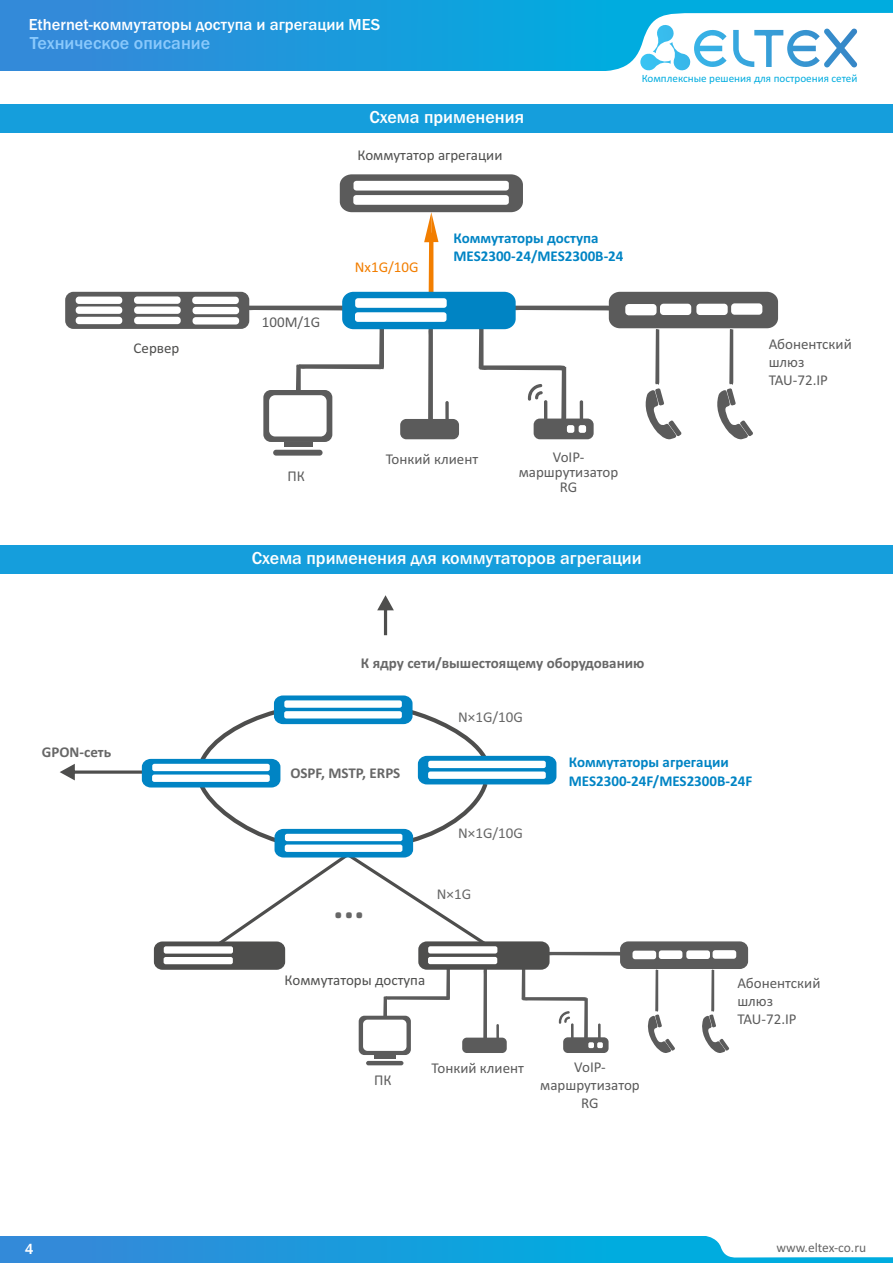
<style>
.page{position:relative;width:893px;height:1263px;background:#fff}
.page>*{position:absolute;margin:0;border:0;box-sizing:border-box;transform-origin:0 0}
.t1{font:700 39.45px "Calibri";color:#676767}
.t2{font:500 18px "Franklin Gothic";color:#fff}
.t3{font:500 18px "Franklin Gothic";color:#8ac9fc}
.t4{font:500 16.5px "Franklin Gothic";color:#fff}
.t5{font:15px/18.3px "Calibri";color:#5b5b5b;text-align:center}
.t6{font:700 15px/18.3px "Calibri";color:#0084c4}
.t7{font:700 15px "Calibri";color:#676767}
.t8{font:15px "Calibri";color:#4e4e4d}
.t9{font:15px "Calibri";color:#676767}
.t10{font:15px "Calibri";color:#f27e00}
.t11{font:500 15px "Franklin Gothic";color:#fff}
.t12{font:13.5px "Calibri";color:#666}
.t13{font:11.1px "Calibri";color:#00acdf}
</style>
<div class="page">
<div style="left:0;top:0;width:893px;height:71px;background:linear-gradient(to right,#3489d9,#00b4e0)"></div>
<svg style="left:589px;top:13px;width:304px;height:58px"></svg>
<div style="left:0;top:1236px;width:893px;height:27px;background:linear-gradient(to right,#3489d9,#00b4e0)"></div>
<svg style="left:703px;top:1236px;width:190px;height:22px"></svg>
<hr style="left:374px;top:1055px;width:22px;height:3px;background:#5b5b5b">
<hr style="left:366px;top:1061px;width:37px;height:4px;background:#5b5b5b;border-radius:2px">
<svg style="left:377px;top:595px;width:17px;height:40px"></svg>
<svg style="left:60px;top:695px;width:688px;height:360px"></svg>
<div style="left:0;top:104px;width:893px;height:29px;background:#159edc"></div>
<div style="left:0;top:545px;width:893px;height:29px;background:#159edc"></div>
<div style="left:284px;top:442px;width:28px;height:5px;background:#5b5b5b"></div>
<div style="left:273px;top:450px;width:50px;height:6px;background:#5b5b5b;border-radius:3px"></div>
<svg style="left:65px;top:174px;width:713px;height:268px"></svg>
<p class="t4" style="left:29px;top:19px;width:353px">Ethernet-коммутаторы доступа и агрегации MES</p>
<p class="t3" style="left:30px;top:36px;width:182px">Техническое описание</p>
<p class="t8" style="left:134px;top:341px;width:47px">Сервер</p>
<p class="t7" style="left:42px;top:745px;width:71px">GPON-сеть</p>
<p class="t5" style="left:262px;top:314px;width:60px">100М/1G</p>
<p class="t5" style="left:288px;top:468px;width:19px">ПК</p>
<p class="t2" style="left:369px;top:110px;width:156px">Схема применения</p>
<p class="t8" style="left:357px;top:149px;width:147px">Коммутатор агрегации</p>
<p class="t13" style="left:642px;top:73px;width:217px">Комплексные решения для построения сетей</p>
<p class="t10" style="left:355px;top:261px;width:65px">Nх1G/10G</p>
<p class="t6" style="left:453px;top:230px;width:172px">Коммутаторы доступа<br>MES2300-24/MES2300B-24</p>
<p class="t5" style="left:386px;top:451px;width:94px">Тонкий клиент</p>
<p class="t5" style="left:519px;top:451px;width:101px;line-height:15px">VoIP&shy;маршрутизатор<br>RG</p>
<p class="t5" style="left:769px;top:336px;width:85px;text-align:left">Абонентский шлюз<br>TAU-72.IP</p>
<p class="t2" style="left:252px;top:551px;width:392px">Схема применения для коммутаторов агрегации</p>
<p class="t7" style="left:361px;top:656px;width:285px">К ядру сети/вышестоящему оборудованию</p>
<p class="t7" style="left:290px;top:766px;width:111px">OSPF, MSTP, ERPS</p>
<h1 class="t1" style="left:333px;top:888px;width:33px">...</h1>
<p class="t9" style="left:458px;top:711px;width:66px">N×1G/10G</p>
<p class="t9" style="left:458px;top:827px;width:66px">N×1G/10G</p>
<p class="t9" style="left:437px;top:888px;width:36px">N×1G</p>
<p class="t8" style="left:285px;top:974px;width:142px">Коммутаторы доступа</p>
<p class="t6" style="left:569px;top:754px;width:185px">Коммутаторы агрегации<br>MES2300-24F/MES2300B-24F</p>
<p class="t5" style="left:737px;top:974px;width:85px;text-align:left">Абонентский шлюз<br>TAU-72.IP</p>
<p class="t5" style="left:374px;top:1072px;width:19px">ПК</p>
<p class="t5" style="left:431px;top:1060px;width:94px">Тонкий клиент</p>
<p class="t5" style="left:540px;top:1059px;width:101px">VoIP&shy;маршрутизатор<br>RG</p>
<p class="t11" style="left:25px;top:1243px;width:10px">4</p>
<p class="t12" style="left:776px;top:1242px;width:91px">www.eltex-co.ru</p>
</div>
